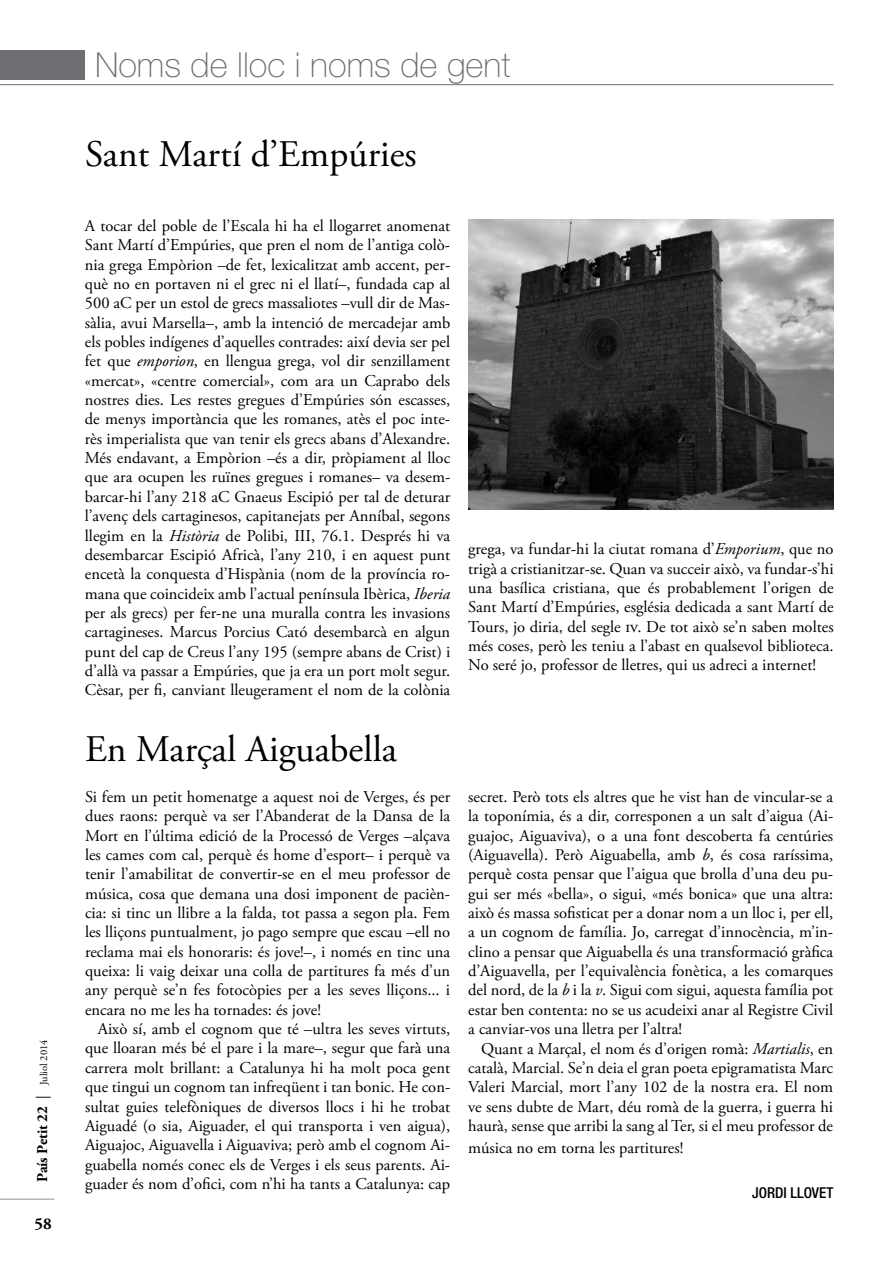
<style>
.page{position:relative;width:893px;height:1263px;background:#fff}
.page>*{position:absolute;margin:0;border:0;box-sizing:border-box;transform-origin:0 0}
.t1{font:37.5px "Adobe Garamond Pro";color:#000}
.t2{font:100 34.5px "Helvetica Neue LT Std";color:#6d6e71}
.t3{font:16.5px/19.4px "Adobe Garamond Pro";color:#000;text-align:justify}
.t4{font:700 16.5px "Adobe Garamond Pro";color:#000}
.t5{font:700 15px "Adobe Garamond Pro";color:#000}
.t6{font:500 condensed 15px "Helvetica Neue LT Std";color:#000}
.s1{font-weight:400}
.s2{font-weight:400;font-size:10.5px}
.s3{font-style:italic}
</style>
<div class="page">
<div style="left:0;top:50px;width:85px;height:30px;background:#6d6e71"></div>
<hr style="left:0;top:84px;width:833px;height:1px;background:#6d6e71">
<hr style="left:0;top:1199px;width:54px;height:1px;background:#939598">
<img style="left:468px;top:220px;width:365px;height:289px">
<p class="t5" style="left:34px;top:1182px;width:144px;rotate:-90deg">País Petit 22 <span class="s1">|</span> <span class="s2">Juliol 2014</span></p>
<p class="t4" style="left:35px;top:1214px;width:19px">58</p>
<h2 class="t2" style="left:95px;top:45px;width:417px">Noms de lloc i noms de gent</h2>
<h1 class="t1" style="left:85px;top:132px;width:333px">Sant Martí d’Empúries</h1>
<p class="t3" style="left:85px;top:216px;width:367px">A tocar del poble de l’Escala hi ha el llogarret anomenat Sant Martí d’Empúries, que pren el nom de l’antiga colò&shy;nia grega Empòrion –de fet, lexicalitzat amb accent, per&shy;què no en portaven ni el grec ni el llatí–, fundada cap al 500 aC per un estol de grecs massaliotes –vull dir de Mas&shy;sàlia, avui Marsella–, amb la intenció de mercadejar amb els pobles indígenes d’aquelles contrades: així devia ser pel fet que <span class="s3">emporion</span>, en llengua grega, vol dir senzillament «mercat», «centre comercial», com ara un Caprabo dels nostres dies. Les restes gregues d’Empúries són escasses, de menys importància que les romanes, atès el poc inte&shy;rès imperialista que van tenir els grecs abans d’Alexandre.<br>Més endavant, a Empòrion –és a dir, pròpiament al lloc que ara ocupen les ruïnes gregues i romanes– va desem&shy;barcar-hi l’any 218 aC Gnaeus Escipió per tal de deturar l’avenç dels cartaginesos, capitanejats per Anníbal, segons llegim en la <span class="s3">Història</span> de Polibi, III, 76.1. Després hi va desembarcar Escipió Africà, l’any 210, i en aquest punt encetà la conquesta d’Hispània (nom de la província ro&shy;mana que coincideix amb l’actual península Ibèrica, <span class="s3">Iberia </span>per als grecs) per fer-ne una muralla contra les invasions cartagineses. Marcus Porcius Cató desembarcà en algun punt del cap de Creus l’any 195 (sempre abans de Crist) i d’allà va passar a Empúries, que ja era un port molt segur.<br>Cèsar, per fi, canviant lleugerament el nom de la colònia</p>
<h1 class="t1" style="left:85px;top:726px;width:314px">En Marçal Aiguabella</h1>
<p class="t3" style="left:85px;top:787px;width:367px">Si fem un petit homenatge a aquest noi de Verges, és per dues raons: perquè va ser l’Abanderat de la Dansa de la Mort en l’última edició de la Processó de Verges –alçava les cames com cal, perquè és home d’esport– i perquè va tenir l’amabilitat de convertir-se en el meu professor de música, cosa que demana una dosi imponent de pacièn&shy;cia: si tinc un llibre a la falda, tot passa a segon pla. Fem les lliçons puntualment, jo pago sempre que escau –ell no reclama mai els honoraris: és jove!–, i només en tinc una queixa: li vaig deixar una colla de partitures fa més d’un any perquè se’n fes fotocòpies per a les seves lliçons... i encara no me les ha tornades: és jove!</p>
<p class="t3" style="left:85px;top:1020px;width:367px;text-indent:13px">Això sí, amb el cognom que té –ultra les seves virtuts, que lloaran més bé el pare i la mare–, segur que farà una carrera molt brillant: a Catalunya hi ha molt poca gent que tingui un cognom tan infreqüent i tan bonic. He con&shy;sultat guies telefòniques de diversos llocs i hi he trobat Aiguadé (o sia, Aiguader, el qui transporta i ven aigua), Aiguajoc, Aiguavella i Aiguaviva; però amb el cognom Ai&shy;guabella només conec els de Verges i els seus parents. Ai&shy;guader és nom d’ofici, com n’hi ha tants a Catalunya: cap</p>
<p class="t3" style="left:468px;top:540px;width:367px">grega, va fundar-hi la ciutat romana d’<span class="s3">Emporium</span>, que no trigà a cristianitzar-se. Quan va succeir això, va fundar-s’hi una basílica cristiana, que és probablement l’origen de Sant Martí d’Empúries, església dedicada a sant Martí de Tours, jo diria, del segle iv. De tot això se’n saben moltes més coses, però les teniu a l’abast en qualsevol biblioteca.<br>No seré jo, professor de lletres, qui us adreci a internet!</p>
<p class="t3" style="left:468px;top:787px;width:367px">secret. Però tots els altres que he vist han de vincular-se a la toponímia, és a dir, corresponen a un salt d’aigua (Ai&shy;guajoc, Aiguaviva), o a una font descoberta fa centúries (Aiguavella). Però Aiguabella, amb <span class="s3">b</span>, és cosa raríssima, perquè costa pensar que l’aigua que brolla d’una deu pu&shy;gui ser més «bella», o sigui, «més bonica» que una altra: això és massa sofisticat per a donar nom a un lloc i, per ell, a un cognom de família. Jo, carregat d’innocència, m’in&shy;clino a pensar que Aiguabella és una transformació gràfica d’Aiguavella, per l’equivalència fonètica, a les comarques del nord, de la <span class="s3">b</span> i la <span class="s3">v</span>. Sigui com sigui, aquesta família pot estar ben contenta: no se us acudeixi anar al Registre Civil a canviar-vos una lletra per l’altra!</p>
<p class="t3" style="left:468px;top:1039px;width:366px;text-indent:13px">Quant a Marçal, el nom és d’origen romà: <span class="s3">Martialis</span>, en català, Marcial. Se’n deia el gran poeta epigramatista Marc Valeri Marcial, mort l’any 102 de la nostra era. El nom ve sens dubte de Mart, déu romà de la guerra, i guerra hi haurà, sense que arribi la sang al Ter, si el meu professor de</p>
<p class="t3" style="left:468px;top:1139px;width:217px">música no em torna les partitures!</p>
<p class="t6" style="left:752px;top:1184px;width:83px">JORDI LLOVET</p>
</div>
